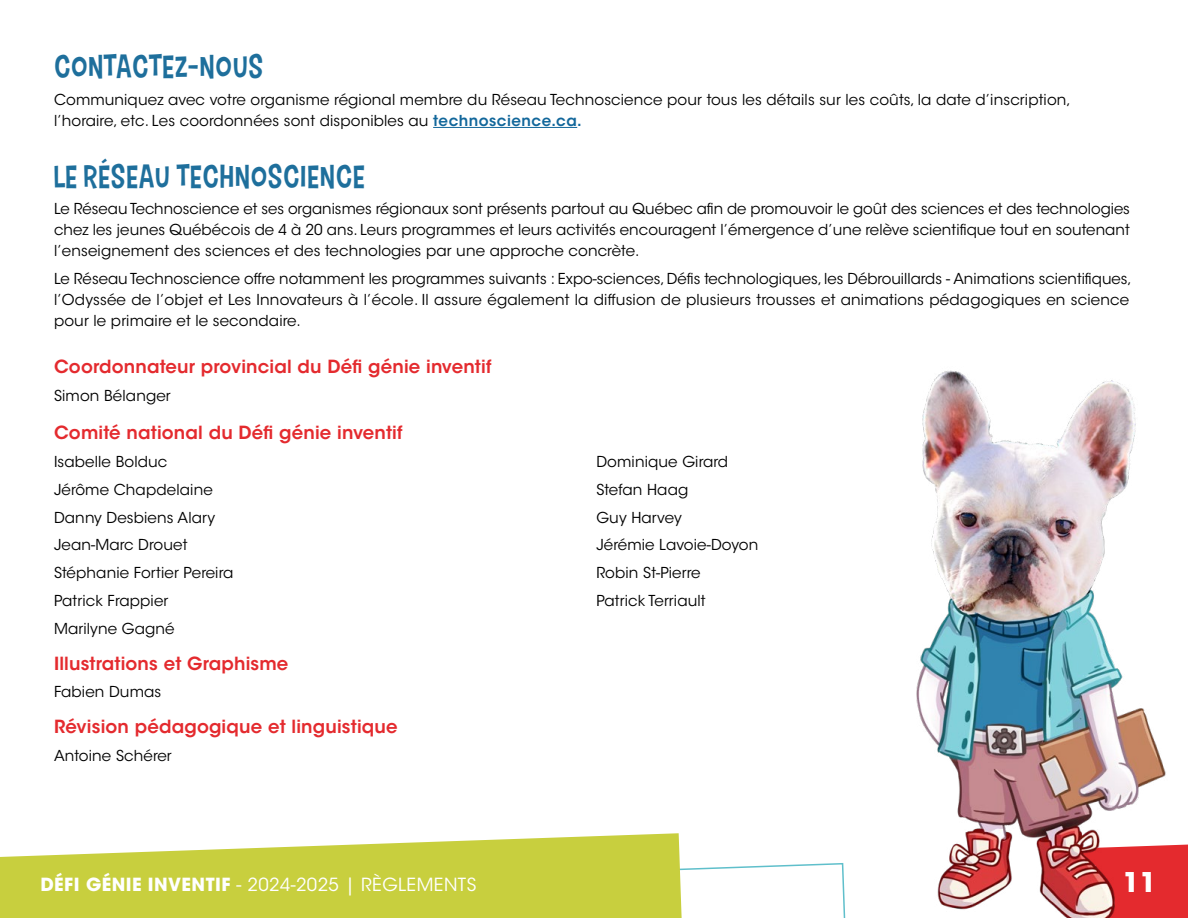
<style>
.page{position:relative;width:1188px;height:918px;background:#fff}
.page>*{position:absolute;margin:0;border:0;box-sizing:border-box;transform-origin:0 0}
.t1{font:31.5px "Carton Six";letter-spacing:.035em;color:#1e6f9c}
.t2{font:700 27px "ITC Avant Garde Std";color:#fff}
.t3{font:600 18px "ITC Avant Garde Std";letter-spacing:.01em;color:#e42a2e}
.t4{font:18px "ITC Avant Garde Std";letter-spacing:.025em;color:#fff}
.t5{font:15px/27.8px "ITC Avant Garde Std";letter-spacing:.01em;color:#000}
.s1{font-weight:600;color:#12679b}
.s2{font-weight:700}
</style>
<div class="page">
<svg style="left:683px;top:863px;width:143px;height:7px"></svg>
<svg style="left:0;top:833px;width:683px;height:85px;background:#cfd55a"></svg>
<img style="left:826px;top:370px;width:362px;height:548px">
<hr style="left:433px;top:127px;width:144px;height:1px;background:#12679b">
<h1 class="t1" style="left:54px;top:48px;width:210px">CONTACTEZ-NOUS</h1>
<p class="t5" style="left:54px;top:89px;width:1018px;line-height:21px">Communiquez avec votre organisme régional membre du Réseau Technoscience pour tous les détails sur les coûts, la date d’inscription, l’horaire, etc. Les coordonnées sont disponibles au <span class="s1">technoscience.ca.</span></p>
<h1 class="t1" style="left:54px;top:157px;width:312px">LE RÉSEAU TECHNOSCIENCE</h1>
<p class="t5" style="left:54px;top:199px;width:1077px;line-height:21px;text-align:justify">Le Réseau Technoscience et ses organismes régionaux sont présents partout au Québec afin de promouvoir le goût des sciences et des technologies chez les jeunes Québécois de 4 à 20 ans. Leurs programmes et leurs activités encouragent l’émergence d’une relève scientifique tout en soutenant l’enseignement des sciences et des technologies par une approche concrète.</p>
<p class="t5" style="left:54px;top:268px;width:1079px;line-height:21px">Le Réseau Technoscience offre notamment les programmes suivants : Expo-sciences, Défis technologiques, les Débrouillards - Animations scientifiques, l’Odyssée de l’objet et Les Innovateurs à l’école. Il assure également la diffusion de plusieurs trousses et animations pédagogiques en science pour le primaire et le secondaire.</p>
<p class="t3" style="left:54px;top:355px;width:439px">Coordonnateur provincial du Défi génie inventif</p>
<p class="t5" style="left:54px;top:382px;width:118px">Simon Bélanger</p>
<p class="t3" style="left:54px;top:421px;width:350px">Comité national du Défi génie inventif</p>
<p class="t5" style="left:54px;top:448px;width:181px">Isabelle Bolduc<br>Jérôme Chapdelaine<br>Danny Desbiens Alary<br>Jean-Marc Drouet<br>Stéphanie Fortier Pereira<br>Patrick Frappier<br>Marilyne Gagné</p>
<p class="t5" style="left:596px;top:448px;width:164px">Dominique Girard<br>Stefan Haag<br>Guy Harvey<br>Jérémie Lavoie-Doyon<br>Robin St-Pierre<br>Patrick Terriault</p>
<p class="t3" style="left:54px;top:652px;width:236px">Illustrations et Graphisme</p>
<p class="t5" style="left:54px;top:678px;width:109px">Fabien Dumas</p>
<p class="t3" style="left:54px;top:715px;width:345px">Révision pédagogique et linguistique</p>
<p class="t5" style="left:54px;top:742px;width:119px">Antoine Schérer</p>
<p class="t4" style="left:40px;top:874px;width:437px"><span class="s2">DÉFI GÉNIE INVENTIF</span> - 2024-2025 | RÈGLEMENTS</p>
<h2 class="t2" style="left:1123px;top:865px;width:35px">11</h2>
</div>
